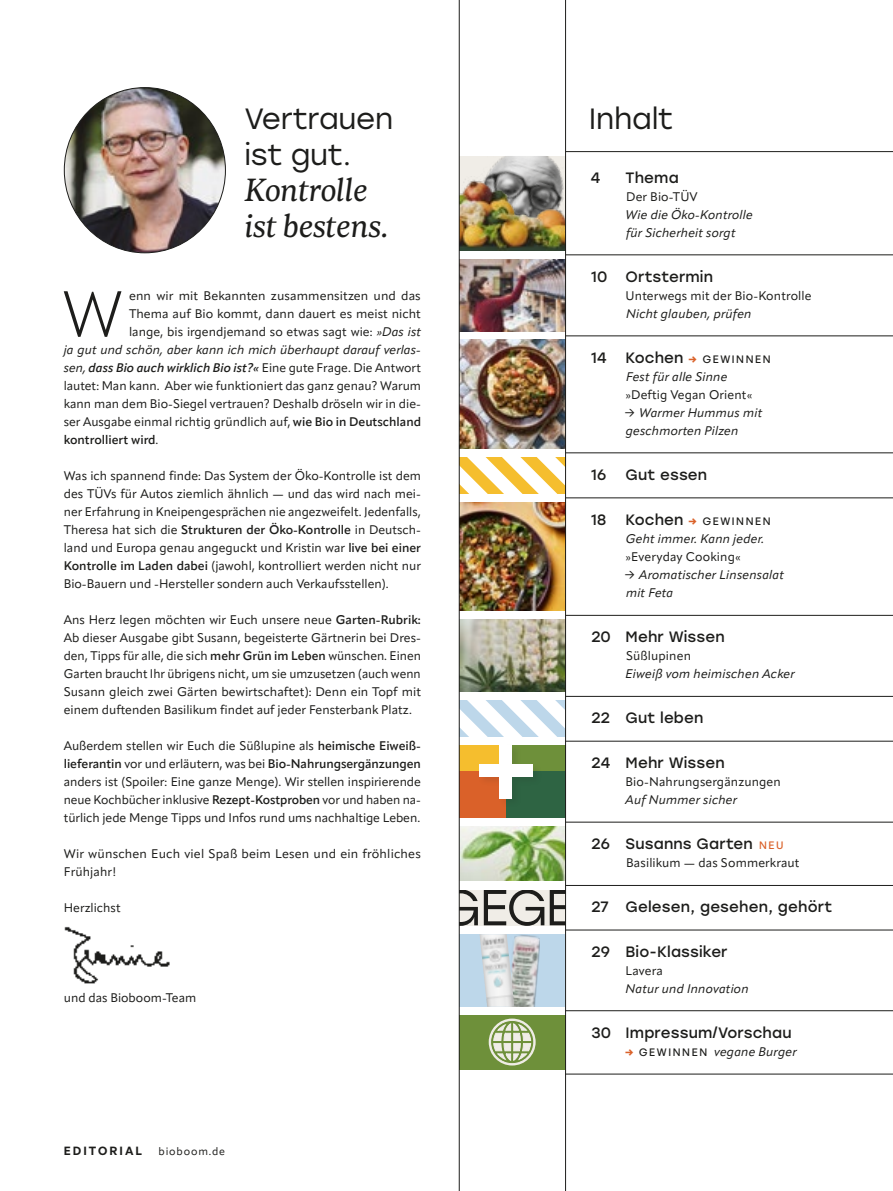
<style>
.page{position:relative;width:893px;height:1191px;background:#fff}
.page>*{position:absolute;margin:0;border:0;box-sizing:border-box;transform-origin:0 0}
.t1{font:300 63.15px "Apparat";color:#1d1d1b}
.t2{font:50.55px "Stolzl";letter-spacing:-.045em;color:#1d1d1b}
.t3{font:italic 32.25px/36px "Loretta";letter-spacing:-.01em;color:#1d1d1b}
.t4{font:29.25px/36px "Stolzl";letter-spacing:-.01em;color:#1d1d1b}
.t5{font:15px "Stolzl";letter-spacing:.01em;color:#1d1d1b}
.t6{font:12.3px/18px "Apparat";color:#1d1d1b;text-align:justify}
.t7{font:italic 12.3px/18px "Apparat";letter-spacing:.01em;color:#1d1d1b}
.t8{font:italic 600 12.3px "Apparat";color:#1d1d1b}
.t9{font:600 12.3px "Apparat";color:#1d1d1b}
.t10{font:600 11.7px "General Sans";letter-spacing:.18em;color:#1d1d1b}
.t11{font:10.8px "Apparat";letter-spacing:.08em;color:#1d1d1b}
.t12{font:500 10.5px "General Sans";letter-spacing:.15em;color:#1d1d1b}
.s1{font-style:italic}
.s2{font-weight:400}
.s3{font-weight:400;font-style:normal}
.s4{font-weight:600}
.s5{font-family:"Stolzl";font-weight:400;font-size:15px}
.s6{font-family:"Stolzl";color:#da6129}
.s7{font-size:12px}
.s8{font-style:normal;font-size:12px}
.s9{font-style:normal}
.s10{font-family:"General Sans";font-weight:500;font-size:10.5px;color:#da6129}
.s11{font-family:"Stolzl";font-weight:500;font-style:normal;font-size:10.5px;color:#da6129}
.s12{font-family:"General Sans";font-weight:500;font-style:normal;font-size:10.5px}
</style>
<div class="page">
<div style="left:459px;top:890px;width:106px;height:35px;background:#f0ede7"></div>
<div style="left:459px;top:1015px;width:107px;height:54px;background:#6e903a"></div>
<svg style="left:489px;top:1018px;width:47px;height:47px"></svg>
<svg style="left:490px;top:1020px;width:44px;height:44px"></svg>
<img style="left:460px;top:619px;width:105px;height:73px">
<div style="left:459px;top:156px;width:107px;height:95px;background:#f0ede7"></div>
<img style="left:486px;top:156px;width:76px;height:20px">
<img style="left:460px;top:176px;width:105px;height:75px">
<img style="left:460px;top:826px;width:105px;height:54px">
<img style="left:460px;top:259px;width:105px;height:73px">
<img style="left:460px;top:340px;width:105px;height:109px">
<img style="left:460px;top:502px;width:105px;height:108px">
<img style="left:64px;top:88px;width:161px;height:165px">
<div style="left:459px;top:745px;width:47px;height:27px;background:#f5be2e"></div>
<div style="left:459px;top:772px;width:47px;height:46px;background:#da6129"></div>
<div style="left:506px;top:745px;width:60px;height:27px;background:#6e903a"></div>
<div style="left:506px;top:772px;width:60px;height:46px;background:#2e6443"></div>
<div style="left:477px;top:743px;width:65px;height:64px;background:#1d1d1b;opacity:.1"></div>
<div style="left:479px;top:764px;width:54px;height:13px;background:#fff"></div>
<div style="left:499px;top:745px;width:13px;height:53px;background:#fff"></div>
<div style="left:459px;top:934px;width:106px;height:72px;background:#bdd7ea"></div>
<img style="left:514px;top:934px;width:26px;height:72px">
<img style="left:479px;top:934px;width:35px;height:72px">
<svg style="left:460px;top:701px;width:105px;height:36px"></svg>
<svg style="left:460px;top:457px;width:105px;height:36px"></svg>
<img style="left:64px;top:926px;width:106px;height:58px">
<hr style="left:459px;top:0;width:1px;height:1191px;background:#1d1d1b">
<hr style="left:565px;top:0;width:1px;height:1191px;background:#1d1d1b">
<hr style="left:566px;top:254px;width:327px;height:1px;background:#1d1d1b">
<hr style="left:566px;top:335px;width:327px;height:1px;background:#1d1d1b">
<hr style="left:566px;top:452px;width:327px;height:1px;background:#1d1d1b">
<hr style="left:566px;top:497px;width:327px;height:1px;background:#1d1d1b">
<hr style="left:566px;top:615px;width:327px;height:1px;background:#1d1d1b">
<hr style="left:566px;top:696px;width:327px;height:1px;background:#1d1d1b">
<hr style="left:566px;top:741px;width:327px;height:1px;background:#1d1d1b">
<hr style="left:566px;top:822px;width:327px;height:1px;background:#1d1d1b">
<hr style="left:566px;top:885px;width:327px;height:1px;background:#1d1d1b">
<hr style="left:566px;top:929px;width:327px;height:1px;background:#1d1d1b">
<hr style="left:566px;top:1010px;width:327px;height:1px;background:#1d1d1b">
<hr style="left:565px;top:1073px;width:328px;height:1px;background:#1d1d1b">
<hr style="left:566px;top:151px;width:327px;height:1px;background:#1d1d1b">
<h3 class="t4" style="left:244px;top:99px;width:150px">Vertrauen ist gut.</h3>
<h3 class="t3" style="left:244px;top:172px;width:146px">Kontrolle ist bestens.</h3>
<h1 class="t1" style="left:62px;top:276px;width:62px">W</h1>
<p class="t6" style="left:129px;top:287px;width:293px">enn wir mit Bekannten zusammensitzen und das</p>
<p class="t6" style="left:129px;top:305px;width:293px">Thema auf Bio kommt, dann dauert es meist nicht</p>
<p class="t6" style="left:129px;top:323px;width:294px">lange, bis irgendjemand so etwas sagt wie: <span class="s1">»Das ist</span></p>
<p class="t7" style="left:64px;top:341px;width:359px">ja gut und schön, aber kann ich mich überhaupt darauf verlas-</p>
<p class="t8" style="left:64px;top:360px;width:359px"><span class="s2">sen,</span> dass Bio auch wirklich Bio ist?« <span class="s3">Eine gute Frage. Die Antwort</span></p>
<p class="t6" style="left:64px;top:377px;width:359px">lautet: Man kann. Aber wie funktioniert das ganz genau? Warum</p>
<p class="t6" style="left:64px;top:395px;width:359px">kann man dem Bio-Siegel vertrauen? Deshalb dröseln wir in die-</p>
<p class="t6" style="left:64px;top:413px;width:359px">ser Ausgabe einmal richtig gründlich auf, <span class="s4">wie Bio in Deutschland</span></p>
<p class="t9" style="left:64px;top:432px;width:96px">kontrolliert wird<span class="s2">.</span></p>
<p class="t6" style="left:64px;top:467px;width:359px">Was ich spannend finde: Das System der Öko-Kontrolle ist dem des TÜVs für Autos ziemlich ähnlich — und das wird nach mei&shy;ner Erfahrung in Kneipengesprächen nie angezweifelt. Jedenfalls, Theresa hat sich die <span class="s4">Strukturen der Öko-Kontrolle</span> in Deutsch&shy;land und Europa genau angeguckt und Kristin war <span class="s4">live bei einer Kontrolle im Laden dabei</span> (jawohl, kontrolliert werden nicht nur Bio-Bauern und -Hersteller sondern auch Verkaufsstellen).</p>
<p class="t6" style="left:64px;top:611px;width:359px">Ans Herz legen möchten wir Euch unsere neue <span class="s4">Garten-Rubrik:<br></span>Ab dieser Ausgabe gibt Susann, begeisterte Gärtnerin bei Dres&shy;den, Tipps für alle, die sich <span class="s4">mehr Grün im Leben</span> wünschen. Einen Garten braucht Ihr übrigens nicht, um sie umzusetzen (auch wenn Susann gleich zwei Gärten bewirtschaftet): Denn ein Topf mit einem duftenden Basilikum findet auf jeder Fensterbank Platz.</p>
<p class="t6" style="left:64px;top:737px;width:359px">Außerdem stellen wir Euch die Süßlupine als <span class="s4">heimische Eiweiß&shy;lieferantin</span> vor und erläutern, was bei <span class="s4">Bio-Nahrungsergänzungen </span>anders ist (Spoiler: Eine ganze Menge). Wir stellen inspirierende neue Kochbücher inklusive <span class="s4">Rezept-Kostproben</span> vor und haben na&shy;türlich jede Menge Tipps und Infos rund ums nachhaltige Leben.</p>
<p class="t6" style="left:64px;top:845px;width:359px">Wir wünschen Euch viel Spaß beim Lesen und ein fröhliches<br>Frühjahr!</p>
<p class="t6" style="left:64px;top:899px;width:58px">Herzlichst</p>
<p class="t6" style="left:64px;top:989px;width:134px">und das Bioboom-Team</p>
<h3 class="t4" style="left:589px;top:99px;width:86px">Inhalt</h3>
<p class="t5" style="left:591px;top:167px;width:11px">4</p>
<p class="t5" style="left:626px;top:167px;width:55px">Thema</p>
<p class="t6" style="left:626px;top:188px;width:73px">Der Bio-TÜV</p>
<p class="t7" style="left:626px;top:206px;width:129px">Wie die Öko-Kontrolle für Sicherheit sorgt</p>
<p class="t5" style="left:591px;top:266px;width:123px">10 Ortstermin</p>
<p class="t6" style="left:626px;top:287px;width:188px">Unterwegs mit der Bio-Kontrolle</p>
<p class="t7" style="left:626px;top:305px;width:127px">Nicht glauben, prüfen</p>
<p class="t5" style="left:591px;top:347px;width:17px">14</p>
<p class="t12" style="left:626px;top:352px;width:147px"><span class="s5">Kochen</span> <span class="s6">→</span> GEWINNEN</p>
<p class="t6" style="left:625px;top:368px;width:129px"><span class="s1">Fest für alle Sinne </span><span class="s7">»</span>Deftig Vegan Orient«</p>
<p class="t7" style="left:623px;top:404px;width:140px">→ Warmer Hummus mit geschmorten Pilzen</p>
<p class="t5" style="left:591px;top:464px;width:17px">16</p>
<p class="t5" style="left:626px;top:464px;width:83px">Gut essen</p>
<p class="t5" style="left:591px;top:509px;width:17px">18</p>
<p class="t12" style="left:626px;top:514px;width:147px"><span class="s5">Kochen</span> <span class="s6">→</span> GEWINNEN</p>
<p class="t7" style="left:625px;top:530px;width:140px">Geht immer. Kann jeder. <span class="s8">»</span><span class="s9">Everyday Cooking«</span></p>
<p class="t7" style="left:623px;top:566px;width:162px">→ Aromatischer Linsensalat mit Feta</p>
<p class="t5" style="left:591px;top:626px;width:135px">20 Mehr Wissen</p>
<p class="t6" style="left:626px;top:647px;width:66px">Süßlupinen</p>
<p class="t7" style="left:626px;top:665px;width:171px">Eiweiß vom heimischen Acker</p>
<p class="t5" style="left:591px;top:707px;width:114px">22 Gut leben</p>
<p class="t5" style="left:591px;top:752px;width:135px">24 Mehr Wissen</p>
<p class="t6" style="left:626px;top:773px;width:157px">Bio-Nahrungsergänzungen</p>
<p class="t7" style="left:626px;top:791px;width:113px">Auf Nummer sicher</p>
<p class="t5" style="left:591px;top:833px;width:194px">26 Susanns Garten <span class="s10">NEU</span></p>
<p class="t6" style="left:626px;top:854px;width:175px">Basilikum — das Sommerkraut</p>
<p class="t5" style="left:591px;top:896px;width:242px">27 Gelesen, gesehen, gehört</p>
<p class="t5" style="left:591px;top:941px;width:138px">29 Bio-Klassiker</p>
<p class="t6" style="left:626px;top:962px;width:39px">Lavera</p>
<p class="t7" style="left:626px;top:980px;width:125px">Natur und Innovation</p>
<p class="t5" style="left:591px;top:1022px;width:202px">30 Impressum/Vorschau</p>
<p class="t7" style="left:625px;top:1043px;width:173px"><span class="s11">→</span> <span class="s12">GEWINNEN</span> vegane Burger</p>
<h2 class="t2" style="left:440px;top:872px;width:207px">GEGEGE</h2>
<p class="t10" style="left:64px;top:1143px;width:80px">EDITORIAL</p>
<p class="t11" style="left:158px;top:1145px;width:68px">bioboom.de</p>
</div>
